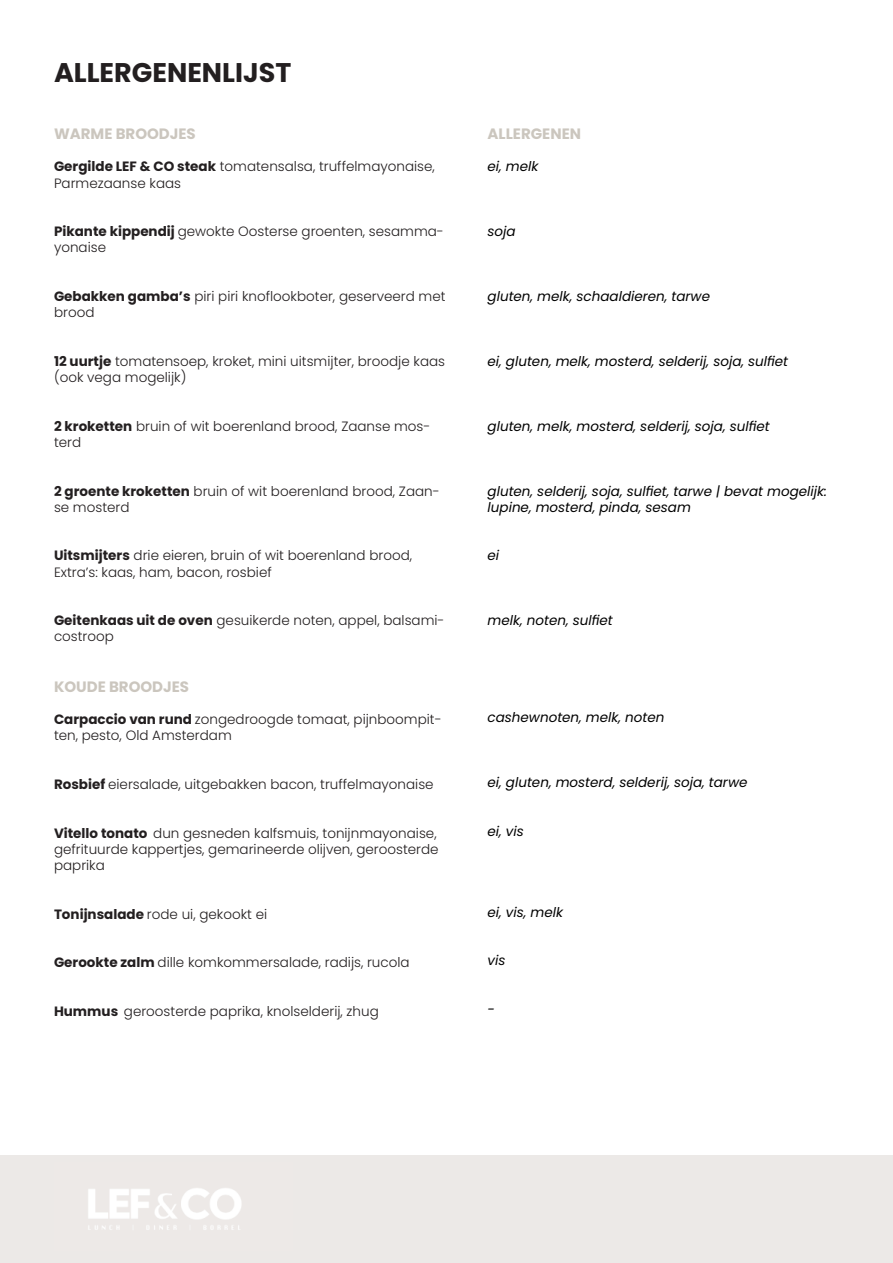
<style>
.page{position:relative;width:893px;height:1263px;background:#fff}
.page>*{position:absolute;margin:0;border:0;box-sizing:border-box;transform-origin:0 0}
.t1{font:700 27px "Poppins";color:#231f20}
.t2{font:700 15px "Poppins";color:#cbc6be}
.t3{font:300 13.5px/16.2px "Poppins";color:#231f20}
.t4{font:italic 13.5px/16.2px "Poppins";color:#000}
.s1{font-weight:700}
</style>
<div class="page">
<div style="left:0;top:1155px;width:893px;height:108px;background:#ece9e7"></div>
<img style="left:88px;top:1188px;width:154px;height:42px">
<p class="t1" style="left:54px;top:57px;width:239px">ALLERGENENLIJST</p>
<p class="t2" style="left:54px;top:125px;width:143px">WARME BROODJES</p>
<p class="t3" style="left:54px;top:159px;width:382px"><span class="s1">Gergilde LEF &amp; CO steak</span> tomatensalsa, truffelmayonaise,<br>Parmezaanse kaas</p>
<p class="t3" style="left:54px;top:223px;width:391px"><span class="s1">Pikante kippendij</span> gewokte Oosterse groenten, sesamma&shy;yonaise</p>
<p class="t3" style="left:54px;top:288px;width:393px"><span class="s1">Gebakken gamba’s</span> piri piri knoflookboter, geserveerd met brood</p>
<p class="t3" style="left:54px;top:353px;width:393px"><span class="s1">12 uurtje</span> tomatensoep, kroket, mini uitsmijter, broodje kaas (ook vega mogelijk)</p>
<p class="t3" style="left:54px;top:418px;width:378px"><span class="s1">2 kroketten</span> bruin of wit boerenland brood, Zaanse mos&shy;terd</p>
<p class="t3" style="left:54px;top:483px;width:387px"><span class="s1">2 groente kroketten</span> bruin of wit boerenland brood, Zaan&shy;se mosterd</p>
<p class="t3" style="left:54px;top:547px;width:360px"><span class="s1">Uitsmijters</span> drie eieren, bruin of wit boerenland brood,<br>Extra’s: kaas, ham, bacon, rosbief</p>
<p class="t3" style="left:54px;top:612px;width:392px"><span class="s1">Geitenkaas uit de oven</span> gesuikerde noten, appel, balsami&shy;costroop</p>
<p class="t2" style="left:54px;top:678px;width:137px">KOUDE BROODJES</p>
<p class="t3" style="left:54px;top:711px;width:389px"><span class="s1">Carpaccio van rund</span> zongedroogde tomaat, pijnboompit&shy;ten, pesto, Old Amsterdam</p>
<p class="t3" style="left:54px;top:776px;width:381px"><span class="s1">Rosbief</span> eiersalade, uitgebakken bacon, truffelmayonaise</p>
<p class="t3" style="left:54px;top:825px;width:386px"><span class="s1">Vitello tonato</span> dun gesneden kalfsmuis, tonijnmayonaise, gefrituurde kappertjes, gemarineerde olijven, geroosterde paprika</p>
<p class="t3" style="left:54px;top:906px;width:215px"><span class="s1">Tonijnsalade</span> rode ui, gekookt ei</p>
<p class="t3" style="left:54px;top:954px;width:357px"><span class="s1">Gerookte zalm</span> dille komkommersalade, radijs, rucola</p>
<p class="t3" style="left:54px;top:1003px;width:326px"><span class="s1">Hummus</span> geroosterde paprika, knolselderij, zhug</p>
<p class="t2" style="left:488px;top:125px;width:95px">ALLERGENEN</p>
<p class="t4" style="left:488px;top:159px;width:52px">ei, melk</p>
<p class="t4" style="left:488px;top:223px;width:30px">soja</p>
<p class="t4" style="left:488px;top:288px;width:224px">gluten, melk, schaaldieren, tarwe</p>
<p class="t4" style="left:488px;top:353px;width:302px">ei, gluten, melk, mosterd, selderij, soja, sulfiet</p>
<p class="t4" style="left:488px;top:418px;width:284px">gluten, melk, mosterd, selderij, soja, sulfiet</p>
<p class="t4" style="left:488px;top:483px;width:341px">gluten, selderij, soja, sulfiet, tarwe | bevat mogelijk: lupine, mosterd, pinda, sesam</p>
<p class="t4" style="left:488px;top:547px;width:13px">ei</p>
<p class="t4" style="left:488px;top:612px;width:127px">melk, noten, sulfiet</p>
<p class="t4" style="left:488px;top:709px;width:178px">cashewnoten, melk, noten</p>
<p class="t4" style="left:488px;top:774px;width:261px">ei, gluten, mosterd, selderij, soja, tarwe</p>
<p class="t4" style="left:488px;top:823px;width:38px">ei, vis</p>
<p class="t4" style="left:488px;top:904px;width:77px">ei, vis, melk</p>
<p class="t4" style="left:488px;top:952px;width:19px">vis</p>
<p class="t4" style="left:488px;top:1001px;width:9px">-</p>
</div>
